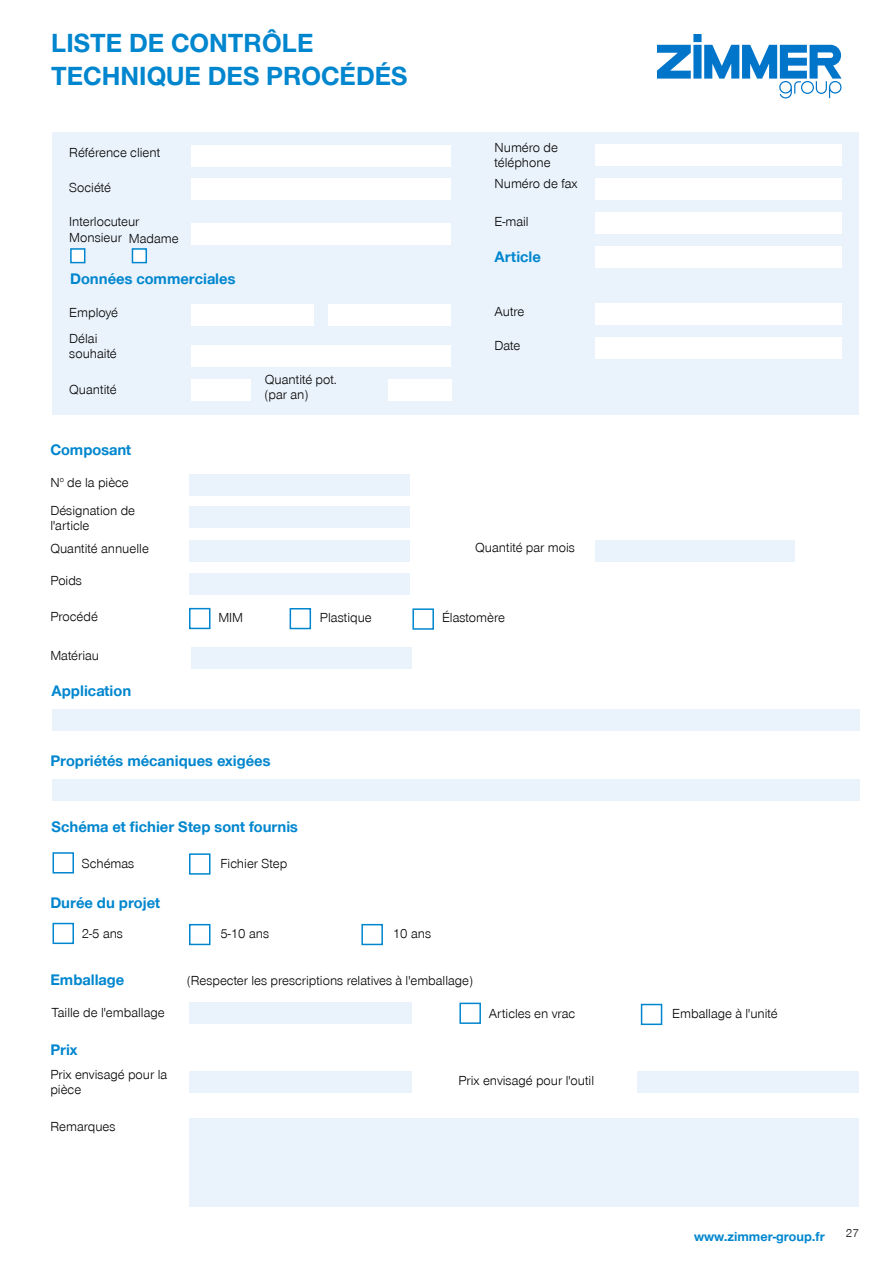
<style>
.page{position:relative;width:893px;height:1263px;background:#fff}
.page>*{position:absolute;margin:0;border:0;box-sizing:border-box;transform-origin:0 0}
.t1{font:700 27px/33px "Zimmer Group Sans Global";color:#0086ce}
.t2{font:700 15.75px "Zimmer Group Sans Global";color:#0086ce}
.t3{font:300 13.5px/15px "Zimmer Group Sans Global";color:#000}
.t4{font:700 13.5px "Zimmer Group Sans Global";color:#0086ce}
.t5{font:300 12px "Zimmer Group Sans Global";color:#000}
</style>
<div class="page">
<svg style="left:657px;top:34px;width:185px;height:65px"></svg>
<div style="left:53px;top:779px;width:807px;height:22px;background:#eaf3fc"></div>
<div style="left:189px;top:474px;width:220px;height:22px;background:#eaf3fc"></div>
<div style="left:189px;top:506px;width:220px;height:22px;background:#eaf3fc"></div>
<div style="left:189px;top:540px;width:220px;height:22px;background:#eaf3fc"></div>
<div style="left:53px;top:132px;width:806px;height:283px;background:#eaf3fc"></div>
<div style="left:191px;top:145px;width:260px;height:22px;background:#fff"></div>
<div style="left:595px;top:144px;width:247px;height:22px;background:#fff"></div>
<div style="left:191px;top:178px;width:260px;height:22px;background:#fff"></div>
<div style="left:595px;top:178px;width:247px;height:22px;background:#fff"></div>
<div style="left:191px;top:223px;width:260px;height:21px;background:#fff"></div>
<div style="left:191px;top:345px;width:260px;height:22px;background:#fff"></div>
<div style="left:191px;top:304px;width:123px;height:21px;background:#fff"></div>
<div style="left:328px;top:304px;width:123px;height:21px;background:#fff"></div>
<div style="left:388px;top:379px;width:63px;height:22px;background:#fff"></div>
<div style="left:191px;top:379px;width:60px;height:22px;background:#fff"></div>
<div style="left:595px;top:212px;width:247px;height:22px;background:#fff"></div>
<div style="left:595px;top:247px;width:247px;height:21px;background:#fff"></div>
<div style="left:595px;top:540px;width:200px;height:22px;background:#eaf3fc"></div>
<div style="left:189px;top:573px;width:220px;height:21px;background:#eaf3fc"></div>
<div style="left:189px;top:1003px;width:222px;height:21px;background:#eaf3fc"></div>
<div style="left:189px;top:1071px;width:222px;height:22px;background:#eaf3fc"></div>
<div style="left:189px;top:1118px;width:670px;height:89px;background:#eaf3fc"></div>
<div style="left:595px;top:303px;width:247px;height:21px;background:#fff"></div>
<div style="left:595px;top:337px;width:247px;height:21px;background:#fff"></div>
<div style="left:189px;top:608px;width:21px;height:21px;border:2px solid #0086ce"></div>
<div style="left:290px;top:608px;width:21px;height:21px;border:2px solid #0086ce"></div>
<div style="left:412px;top:608px;width:22px;height:22px;border:2px solid #0086ce"></div>
<div style="left:53px;top:709px;width:807px;height:21px;background:#eaf3fc"></div>
<div style="left:191px;top:647px;width:221px;height:22px;background:#eaf3fc"></div>
<div style="left:53px;top:852px;width:21px;height:21px;border:2px solid #0086ce"></div>
<div style="left:189px;top:853px;width:21px;height:22px;border:2px solid #0086ce"></div>
<div style="left:53px;top:923px;width:21px;height:21px;border:2px solid #0086ce"></div>
<div style="left:189px;top:924px;width:21px;height:21px;border:2px solid #0086ce"></div>
<div style="left:361px;top:924px;width:22px;height:21px;border:2px solid #0086ce"></div>
<div style="left:459px;top:1003px;width:22px;height:21px;border:2px solid #0086ce"></div>
<div style="left:641px;top:1004px;width:21px;height:21px;border:2px solid #0086ce"></div>
<div style="left:638px;top:1071px;width:221px;height:22px;background:#eaf3fc"></div>
<div style="left:70px;top:248px;width:15px;height:15px;background:#fff;border:2px solid #0086ce"></div>
<div style="left:132px;top:248px;width:15px;height:15px;background:#fff;border:2px solid #0086ce"></div>
<h1 class="t1" style="left:51px;top:26px;width:358px">LISTE DE CONTRÔLE<br>TECHNIQUE DES PROCÉDÉS</h1>
<p class="t3" style="left:69px;top:145px;width:92px">Référence client</p>
<p class="t3" style="left:495px;top:140px;width:65px">Numéro de téléphone</p>
<p class="t3" style="left:69px;top:180px;width:43px">Société</p>
<p class="t3" style="left:495px;top:175px;width:85px">Numéro de fax</p>
<p class="t3" style="left:69px;top:214px;width:111px;line-height:15.9px">Interlocuteur<br>Monsieur Madame</p>
<p class="t3" style="left:495px;top:214px;width:36px">E-mail</p>
<p class="t2" style="left:70px;top:269px;width:167px">Données commerciales</p>
<p class="t3" style="left:69px;top:305px;width:50px">Employé</p>
<p class="t3" style="left:69px;top:331px;width:49px">Délai souhaité</p>
<p class="t3" style="left:69px;top:382px;width:49px">Quantité</p>
<p class="t2" style="left:50px;top:440px;width:82px">Composant</p>
<p class="t3" style="left:50px;top:468px;width:86px;line-height:27.9px">N<sup>o</sup> de la pièce<br>Désignation de</p>
<p class="t3" style="left:50px;top:513px;width:100px;line-height:23.1px">l'article<br>Quantité annuelle</p>
<p class="t3" style="left:265px;top:372px;width:74px">Quantité pot. (par an)</p>
<p class="t2" style="left:495px;top:247px;width:48px">Article</p>
<p class="t3" style="left:495px;top:304px;width:31px">Autre</p>
<p class="t3" style="left:495px;top:338px;width:27px">Date</p>
<p class="t3" style="left:475px;top:540px;width:101px">Quantité par mois</p>
<p class="t3" style="left:50px;top:573px;width:33px">Poids</p>
<p class="t3" style="left:50px;top:608px;width:49px">Procédé</p>
<p class="t3" style="left:50px;top:648px;width:50px">Matériau</p>
<p class="t2" style="left:51px;top:681px;width:81px">Application</p>
<p class="t3" style="left:218px;top:609px;width:26px">MIM</p>
<p class="t3" style="left:320px;top:609px;width:53px">Plastique</p>
<p class="t3" style="left:442px;top:609px;width:64px">Élastomère</p>
<p class="t2" style="left:50px;top:752px;width:222px">Propriétés mécaniques exigées</p>
<p class="t2" style="left:51px;top:818px;width:248px">Schéma et fichier Step sont fournis</p>
<p class="t3" style="left:82px;top:855px;width:54px">Schémas</p>
<p class="t3" style="left:220px;top:855px;width:68px">Fichier Step</p>
<p class="t2" style="left:50px;top:893px;width:111px">Durée du projet</p>
<p class="t3" style="left:82px;top:926px;width:43px">2-5 ans</p>
<p class="t3" style="left:220px;top:926px;width:50px">5-10 ans</p>
<p class="t3" style="left:393px;top:926px;width:40px">10 ans</p>
<p class="t2" style="left:50px;top:970px;width:75px">Emballage</p>
<p class="t3" style="left:51px;top:1005px;width:115px">Taille de l'emballage</p>
<p class="t2" style="left:50px;top:1040px;width:29px">Prix</p>
<p class="t3" style="left:187px;top:973px;width:287px">(Respecter les prescriptions relatives à l'emballage)</p>
<p class="t3" style="left:489px;top:1006px;width:88px">Articles en vrac</p>
<p class="t3" style="left:672px;top:1006px;width:107px">Emballage à l'unité</p>
<p class="t3" style="left:50px;top:1066px;width:118px">Prix envisagé pour la pièce</p>
<p class="t3" style="left:458px;top:1073px;width:137px">Prix envisagé pour l'outil</p>
<p class="t3" style="left:50px;top:1119px;width:67px">Remarques</p>
<p class="t4" style="left:694px;top:1228px;width:132px">www.zimmer-group.fr</p>
<p class="t5" style="left:846px;top:1226px;width:15px">27</p>
</div>
